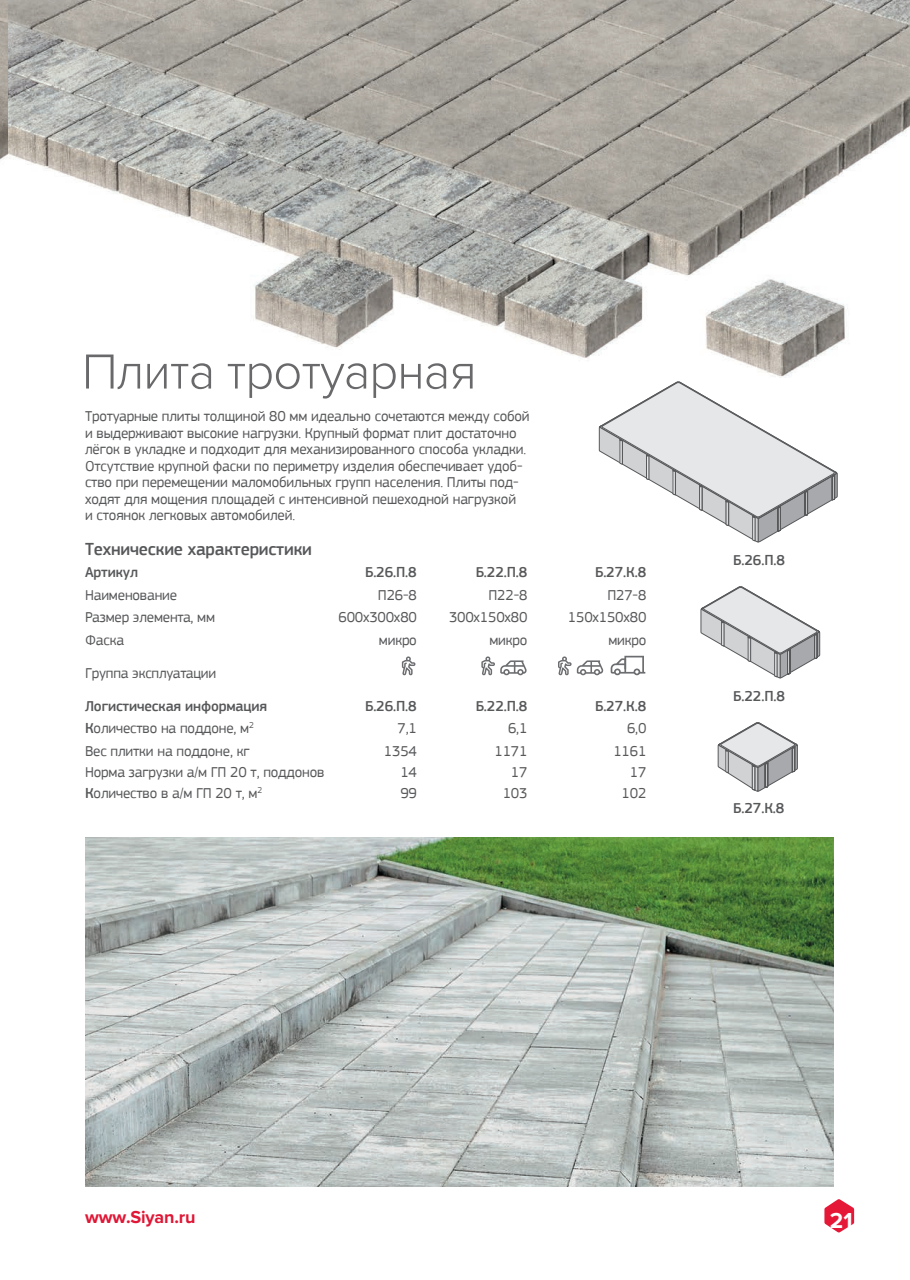
<style>
.page{position:relative;width:910px;height:1280px;background:#fff}
.page>*{position:absolute;margin:0;border:0;box-sizing:border-box;transform-origin:0 0}
.t1{font:300 51px "Proxima Nova";letter-spacing:-.02em;color:#69696c}
.t2{font:700 22.5px "Proxima Nova";color:#fff}
.t3{font:500 18px "PF Square Sans Pro";letter-spacing:-.01em;color:#57585a}
.t4{font:700 18px "Proxima Nova";letter-spacing:-.01em;color:#e01736}
.t5{font:15px/16.5px "PF Square Sans Pro";letter-spacing:-.01em;color:#57585a}
.t6{font:500 15px "PF Square Sans Pro";letter-spacing:-.01em;color:#57585a}
.s1{font-weight:500}
</style>
<div class="page">
<svg style="left:824px;top:1199px;width:30px;height:33px"></svg>
<img style="left:0;top:0;width:9px;height:160px">
<img style="left:9px;top:0;width:901px;height:378px">
<img style="left:85px;top:837px;width:748px;height:349px">
<svg style="left:402px;top:656px;width:13px;height:19px"></svg>
<svg style="left:481px;top:656px;width:46px;height:19px"></svg>
<svg style="left:611px;top:656px;width:34px;height:19px"></svg>
<svg style="left:558px;top:656px;width:46px;height:19px"></svg>
<svg style="left:599px;top:381px;width:239px;height:162px"></svg>
<svg style="left:700px;top:586px;width:120px;height:93px"></svg>
<svg style="left:717px;top:722px;width:81px;height:70px"></svg>
<h1 class="t1" style="left:82px;top:342px;width:396px">Плита тротуарная</h1>
<p class="t5" style="left:85px;top:408px;width:446px">Тротуарные плиты толщиной 80 мм идеально сочетаются между собой и выдерживают высокие нагрузки. Крупный формат плит достаточно лёгок в укладке и подходит для механизированного способа укладки.<br>Отсутствие крупной фаски по периметру изделия обеспечивает удоб&shy;ство при перемещении маломобильных групп населения. Плиты под&shy;ходят для мощения площадей с интенсивной пешеходной нагрузкой<br>и стоянок легковых автомобилей.</p>
<p class="t3" style="left:85px;top:538px;width:228px">Технические характеристики</p>
<p class="t6" style="left:85px;top:563px;width:55px">Артикул</p>
<p class="t6" style="left:365px;top:563px;width:53px">Б.26.П.8</p>
<p class="t6" style="left:476px;top:563px;width:53px">Б.22.П.8</p>
<p class="t6" style="left:595px;top:563px;width:53px">Б.27.К.8</p>
<p class="t5" style="left:85px;top:587px;width:94px">Наименование</p>
<p class="t5" style="left:378px;top:587px;width:40px">П26-8</p>
<p class="t5" style="left:488px;top:587px;width:40px">П22-8</p>
<p class="t5" style="left:607px;top:587px;width:40px">П27-8</p>
<p class="t5" style="left:85px;top:609px;width:132px">Размер элемента, мм</p>
<p class="t5" style="left:338px;top:609px;width:80px">600х300х80</p>
<p class="t5" style="left:449px;top:609px;width:80px">300х150х80</p>
<p class="t5" style="left:568px;top:609px;width:80px">150х150х80</p>
<p class="t5" style="left:85px;top:632px;width:41px">Фаска</p>
<p class="t5" style="left:379px;top:632px;width:39px">микро</p>
<p class="t5" style="left:489px;top:632px;width:39px">микро</p>
<p class="t5" style="left:608px;top:632px;width:39px">микро</p>
<p class="t5" style="left:85px;top:665px;width:133px">Группа эксплуатации</p>
<p class="t6" style="left:85px;top:697px;width:184px">Логистическая информация</p>
<p class="t6" style="left:365px;top:697px;width:53px">Б.26.П.8</p>
<p class="t6" style="left:476px;top:697px;width:53px">Б.22.П.8</p>
<p class="t6" style="left:595px;top:697px;width:53px">Б.27.К.8</p>
<p class="t5" style="left:85px;top:720px;width:170px"><span class="s1">К</span>оличество на поддоне, м<sup>2</sup></p>
<p class="t5" style="left:398px;top:720px;width:21px">7,1</p>
<p class="t5" style="left:508px;top:720px;width:21px">6,1</p>
<p class="t5" style="left:627px;top:720px;width:21px">6,0</p>
<p class="t5" style="left:85px;top:743px;width:166px">Вес плитки на поддоне, кг</p>
<p class="t5" style="left:384px;top:743px;width:34px">1354</p>
<p class="t5" style="left:494px;top:743px;width:34px">1171</p>
<p class="t5" style="left:613px;top:743px;width:34px">1161</p>
<p class="t5" style="left:85px;top:764px;width:241px">Норма загрузки а/м ГП 20 т, поддонов</p>
<p class="t5" style="left:400px;top:764px;width:18px">14</p>
<p class="t5" style="left:511px;top:764px;width:18px">17</p>
<p class="t5" style="left:630px;top:764px;width:18px">17</p>
<p class="t5" style="left:85px;top:785px;width:179px"><span class="s1">К</span>оличество в а/м ГП 20 т, м<sup>2</sup></p>
<p class="t5" style="left:400px;top:785px;width:18px">99</p>
<p class="t5" style="left:503px;top:785px;width:26px">103</p>
<p class="t5" style="left:622px;top:785px;width:26px">102</p>
<p class="t6" style="left:733px;top:551px;width:53px">Б.26.П.8</p>
<p class="t6" style="left:733px;top:687px;width:53px">Б.22.П.8</p>
<p class="t6" style="left:733px;top:799px;width:53px">Б.27.К.8</p>
<p class="t4" style="left:85px;top:1207px;width:112px">www.Siyan.ru</p>
<h2 class="t2" style="left:830px;top:1207px;width:24px">21</h2>
</div>
